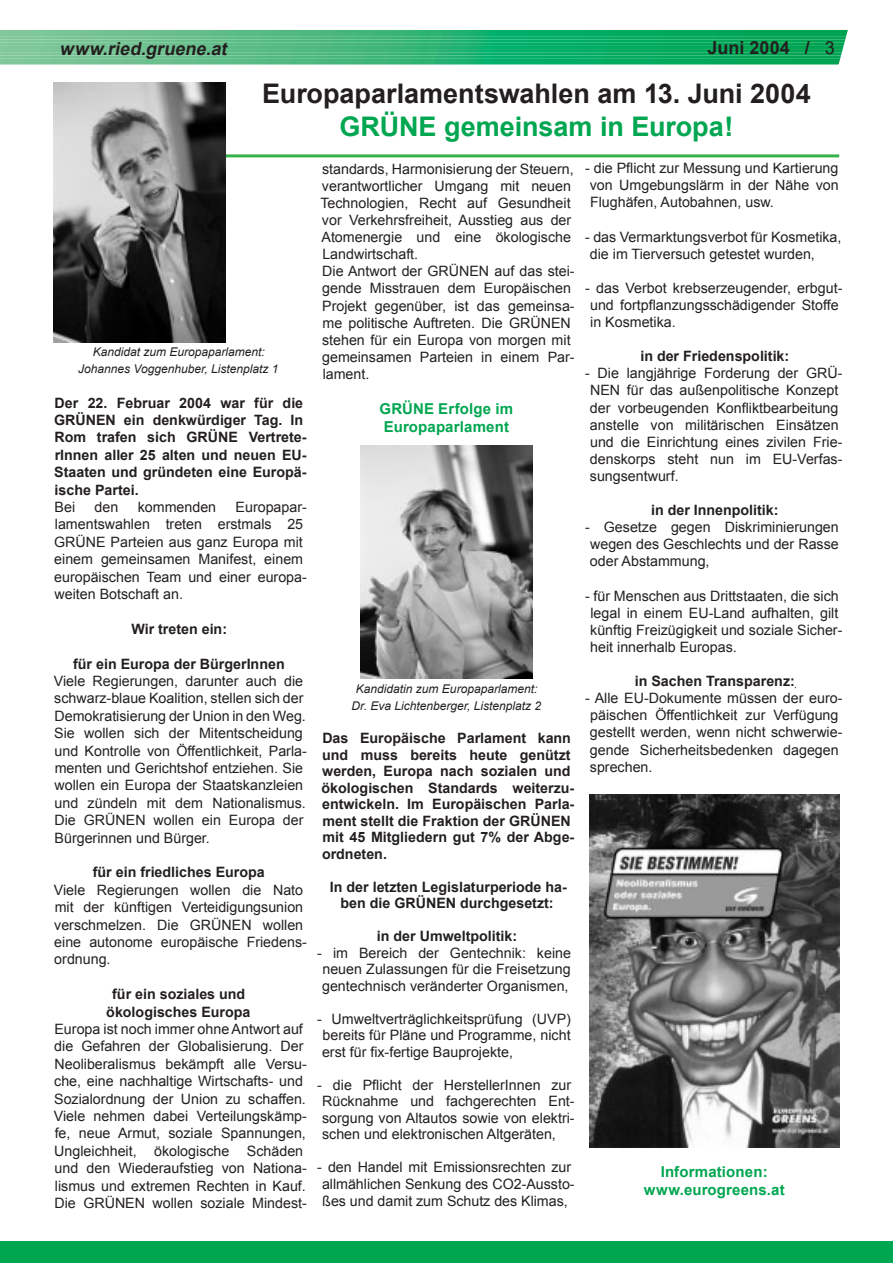
<style>
.page{position:relative;width:893px;height:1263px;background:#fff}
.page>*{position:absolute;margin:0;border:0;box-sizing:border-box;transform-origin:0 0}
.t1{font:700 27px "Arial";color:#231f1f}
.t2{font:700 27px "Arial";color:#00a650}
.t3{font:italic 700 18px "Arial";color:#231f1f}
.t4{font:700 18px "Arial";color:#231f1f}
.t5{font:700 15px/18px "Arial";letter-spacing:.01em;color:#00a650}
.t6{font:14.25px/17.1px "Arial";color:#231f1f}
.t7{font:700 14.25px/16.5px "Arial";color:#231f1f}
.t8{font:italic 12px/17.1px "Arial";color:#231f1f;text-align:center}
.s1{font-weight:400}
</style>
<div class="page">
<img style="left:0;top:30px;width:847px;height:35px">
<div style="left:0;top:1242px;width:892px;height:21px;background:#00a650"></div>
<hr style="left:202px;top:154px;width:637px;height:3px;background:#37b449">
<img style="left:54px;top:82px;width:172px;height:261px">
<img style="left:360px;top:445px;width:172px;height:233px">
<img style="left:589px;top:794px;width:250px;height:353px">
<p class="t3" style="left:60px;top:39px;width:172px">www.ried.gruene.at</p>
<p class="t4" style="left:707px;top:38px;width:129px">Juni 2004 / <span class="s1">3</span></p>
<h1 class="t1" style="left:262px;top:79px;width:550px">Europaparlamentswahlen am 13. Juni 2004</h1>
<h1 class="t2" style="left:339px;top:111px;width:395px">GR‹NE gemeinsam in Europa!</h1>
<p class="t6" style="left:320px;top:160px;width:256px">standards, Harmonisierung der Steuern, verantwortlicher Umgang mit neuen Technologien, Recht auf Gesundheit vor Verkehrsfreiheit, Ausstieg aus der Atomenergie und eine ˆkologische Landwirtschaft.<br>Die Antwort der GR‹NEN auf das stei&shy;gende Misstrauen dem Europ‰ischen Projekt gegen¸ber, ist das gemeinsa&shy;me politische Auftreten. Die GR‹NEN stehen f¸r ein Europa von morgen mit gemeinsamen Parteien in einem Par&shy;lament.</p>
<p class="t5" style="left:379px;top:400px;width:135px">GR‹NE Erfolge im<br>Europaparlament</p>
<p class="t6" style="left:589px;top:160px;width:250px;text-align:justify;text-indent:-5px">- die Pflicht zur Messung und Kartierung von Umgebungsl‰rm in der N‰he von Flugh‰fen, Autobahnen, usw.</p>
<p class="t6" style="left:590px;top:228px;width:253px;text-indent:-5px">- das Vermarktungsverbot f¸r Kosmetika, die im Tierversuch getestet wurden,</p>
<p class="t6" style="left:590px;top:279px;width:254px;text-indent:-5px">- das Verbot krebserzeugender, erbgut&shy;und fortpflanzungssch‰digender Stoffe in Kosmetika.</p>
<p class="t7" style="left:640px;top:348px;width:150px">in der Friedenspolitik:</p>
<p class="t6" style="left:590px;top:365px;width:254px;text-indent:-5px">- Die langj‰hrige Forderung der GR‹- NEN f¸r das auflenpolitische Konzept der vorbeugenden Konfliktbearbeitung anstelle von milit‰rischen Eins‰tzen und die Einrichtung eines zivilen Frie&shy;denskorps steht nun im EU-Verfas&shy;sungsentwurf.</p>
<p class="t7" style="left:651px;top:502px;width:129px">in der Innenpolitik:</p>
<p class="t6" style="left:590px;top:519px;width:250px;text-align:justify;text-indent:-5px">- Gesetze gegen Diskriminierungen wegen des Geschlechts und der Rasse oder Abstammung,</p>
<p class="t6" style="left:590px;top:587px;width:254px;text-indent:-5px">- f¸r Menschen aus Drittstaaten, die sich legal in einem EU-Land aufhalten, gilt k¸nftig Freiz¸gigkeit und soziale Sicher&shy;heit innerhalb Europas.</p>
<p class="t7" style="left:634px;top:673px;width:161px">in Sachen Transparenz:</p>
<p class="t6" style="left:590px;top:690px;width:254px;text-indent:-5px">- Alle EU-Dokumente m¸ssen der euro&shy;p‰ischen ÷ffentlichkeit zur Verf¸gung gestellt werden, wenn nicht schwerwie&shy;gende Sicherheitsbedenken dagegen sprechen.</p>
<p class="t8" style="left:78px;top:343px;width:202px">Kandidat zum Europaparlament:<br>Johannes Voggenhuber, Listenplatz 1</p>
<p class="t7" style="left:54px;top:394px;width:254px;line-height:17.4px">Der 22. Februar 2004 war f¸r die<br>GR‹NEN ein denkw¸rdiger Tag. In<br>Rom trafen sich GR‹NE Vertrete&shy;rInnen aller 25 alten und neuen EU-<br>Staaten und gr¸ndeten eine Europ‰- ische Partei.</p>
<p class="t6" style="left:55px;top:498px;width:22px">Bei</p>
<p class="t6" style="left:95px;top:498px;width:25px">den</p>
<p class="t6" style="left:138px;top:498px;width:80px">kommenden</p>
<p class="t6" style="left:54px;top:498px;width:254px;text-indent:181px">Europapar&shy;lamentswahlen treten erstmals 25<br>GR‹NE Parteien aus ganz Europa mit einem gemeinsamen Manifest, einem europ‰ischen Team und einer europa&shy;weiten Botschaft an.</p>
<p class="t7" style="left:131px;top:621px;width:97px">Wir treten ein:</p>
<p class="t7" style="left:73px;top:655px;width:213px">f¸r ein Europa der B¸rgerInnen</p>
<p class="t6" style="left:54px;top:672px;width:254px">Viele Regierungen, darunter auch die schwarz-blaue Koalition, stellen sich der Demokratisierung der Union in den Weg.<br>Sie wollen sich der Mitentscheidung und Kontrolle von ÷ffentlichkeit, Parla&shy;menten und Gerichtshof entziehen. Sie wollen ein Europa der Staatskanzleien und z¸ndeln mit dem Nationalismus.<br>Die GR‹NEN wollen ein Europa der B¸rgerinnen und B¸rger.</p>
<p class="t7" style="left:93px;top:864px;width:173px">f¸r ein friedliches Europa</p>
<p class="t6" style="left:54px;top:881px;width:254px">Viele Regierungen wollen die Nato mit der k¸nftigen Verteidigungsunion verschmelzen. Die GR‹NEN wollen eine autonome europ‰ische Friedens&shy;ordnung.</p>
<p class="t7" style="left:106px;top:986px;width:146px;line-height:17.4px;text-align:center">f¸r ein soziales und ˆkologisches Europa</p>
<p class="t6" style="left:54px;top:1020px;width:254px">Europa ist noch immer ohne Antwort auf die Gefahren der Globalisierung. Der Neoliberalismus bek‰mpft alle Versu&shy;che, eine nachhaltige Wirtschafts- und Sozialordnung der Union zu schaffen.<br>Viele nehmen dabei Verteilungsk‰mp&shy;fe, neue Armut, soziale Spannungen, Ungleichheit, ˆkologische Sch‰den und den Wiederaufstieg von Nationa&shy;lismus und extremen Rechten in Kauf.<br>Die GR‹NEN wollen soziale Mindest-</p>
<p class="t8" style="left:351px;top:680px;width:191px">Kandidatin zum Europaparlament:<br>Dr. Eva Lichtenberger, Listenplatz 2</p>
<p class="t7" style="left:321px;top:730px;width:254px">Das Europ‰ische Parlament kann und muss bereits heute gen¸tzt werden, Europa nach sozialen und ˆkologischen Standards weiterzu&shy;entwickeln. Im Europ‰ischen Parla&shy;ment stellt die Fraktion der GR‹NEN mit 45 Mitgliedern gut 7% der Abge&shy;ordneten.</p>
<p class="t7" style="left:330px;top:879px;width:238px;text-align:center">In der letzten Legislaturperiode ha&shy;ben die GR‹NEN durchgesetzt:</p>
<p class="t7" style="left:377px;top:928px;width:142px">in der Umweltpolitik:</p>
<p class="t6" style="left:317px;top:945px;width:255px;line-height:16.5px;text-align:center">- im Bereich der Gentechnik: keine neuen Zulassungen f¸r die Freisetzung gentechnisch ver‰nderter Organismen,</p>
<p class="t6" style="left:322px;top:1011px;width:250px;line-height:16.5px;text-align:justify;text-indent:-5px">- Umweltvertr‰glichkeitspr¸fung (UVP) bereits f¸r Pl‰ne und Programme, nicht erst f¸r fix-fertige Bauprojekte,</p>
<p class="t6" style="left:322px;top:1077px;width:254px;line-height:16.5px;text-indent:-5px">- die Pflicht der HerstellerInnen zur R¸cknahme und fachgerechten Ent&shy;sorgung von Altautos sowie von elektri&shy;schen und elektronischen Altger‰ten,</p>
<p class="t6" style="left:317px;top:1159px;width:259px;text-align:center">- den Handel mit Emissionsrechten zur allm‰hlichen Senkung des CO2-Aussto&shy;fles und damit zum Schutz des Klimas,</p>
<p class="t5" style="left:643px;top:1163px;width:142px;text-align:center">Informationen: www.eurogreens.at</p>
</div>
